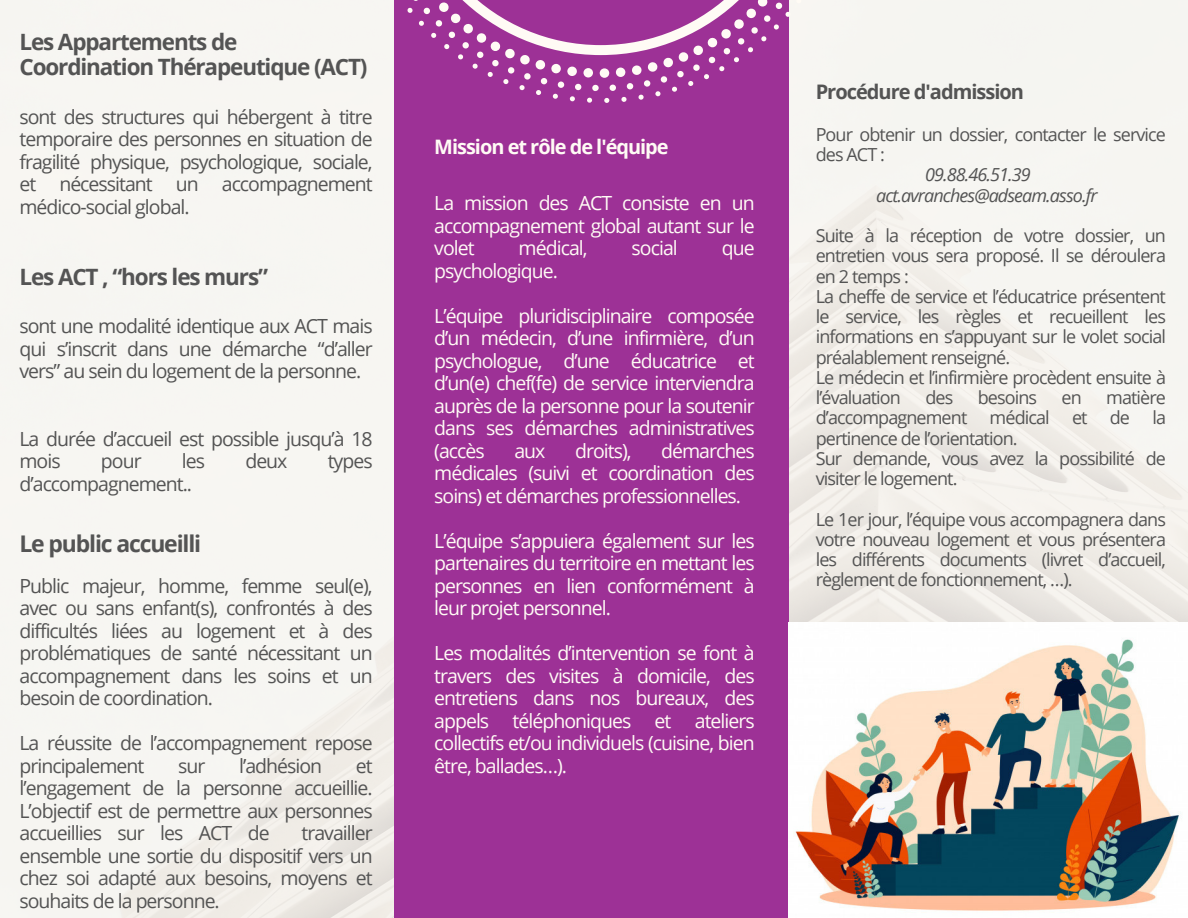
<style>
.page{position:relative;width:1188px;height:918px;background:#fff}
.page>*{position:absolute;margin:0;border:0;box-sizing:border-box;transform-origin:0 0}
.t1{font:700 22.95px "Open Sans";letter-spacing:-.05em;color:#545454}
.t2{font:700 22.5px/25.8px "Open Sans";letter-spacing:-.05em;color:#545454}
.t3{font:700 20.1px "Open Sans";letter-spacing:-.05em;color:#545454}
.t4{font:700 19.95px "Open Sans";letter-spacing:-.05em;color:#fffbf5}
.t5{font:19.5px/22.5px "Open Sans";letter-spacing:-.05em;color:#545454;text-align:justify}
.t6{font:19.5px/22.5px "Open Sans";letter-spacing:-.05em;color:#fffbf5;text-align:justify}
.t7{font:18px/20.2px "Open Sans";letter-spacing:-.05em;color:#545454;text-align:justify}
.t8{font:italic 18px "Open Sans";letter-spacing:-.05em;color:#545454}
</style>
<div class="page">
<div style="left:394px;top:0;width:395px;height:918px;background:#9d3196"></div>
<svg style="left:351px;top:0;width:499px;height:103px"></svg>
<img style="left:793px;top:637px;width:390px;height:277px">
<p class="t2" style="left:19px;top:28px;width:350px">Les Appartements de<br>Coordination Thérapeutique (ACT)</p>
<p class="t5" style="left:19px;top:105px;width:355px">sont des structures qui hébergent à titre temporaire des personnes en situation de fragilité physique, psychologique, sociale, et nécessitant un accompagnement médico-social global.</p>
<p class="t2" style="left:19px;top:263px;width:250px">Les ACT , “hors les murs”</p>
<p class="t5" style="left:19px;top:314px;width:355px">sont une modalité identique aux ACT mais qui s’inscrit dans une démarche “d’aller vers” au sein du logement de la personne.</p>
<p class="t5" style="left:19px;top:427px;width:355px">La durée d’accueil est possible jusqu’à 18 mois</p>
<p class="t5" style="left:101px;top:449px;width:42px">pour</p>
<p class="t5" style="left:182px;top:449px;width:25px">les</p>
<p class="t5" style="left:245px;top:449px;width:44px">deux</p>
<p class="t5" style="left:328px;top:449px;width:46px">types</p>
<p class="t5" style="left:19px;top:472px;width:174px">d’accompagnement..</p>
<p class="t1" style="left:19px;top:528px;width:183px">Le public accueilli</p>
<p class="t5" style="left:19px;top:574px;width:355px">Public majeur, homme, femme seul(e), avec ou sans enfant(s), confrontés à des difficultés liées au logement et à des problématiques de santé nécessitant un accompagnement dans les soins et un besoin de coordination.</p>
<p class="t5" style="left:19px;top:732px;width:355px">La réussite de l’accompagnement repose principalement</p>
<p class="t5" style="left:178px;top:754px;width:29px">sur</p>
<p class="t5" style="left:239px;top:754px;width:85px">l’adhésion</p>
<p class="t5" style="left:19px;top:754px;width:355px;text-indent:336px">et l’engagement de la personne accueillie.<br>L’objectif est de permettre aux personnes accueillies sur les ACT de</p>
<p class="t5" style="left:19px;top:822px;width:355px;text-indent:282px">travailler ensemble une sortie du dispositif vers un chez soi adapté aux besoins, moyens et souhaits de la personne.</p>
<p class="t4" style="left:434px;top:133px;width:236px">Mission et rôle de l'équipe</p>
<p class="t6" style="left:434px;top:192px;width:322px">La mission des ACT consiste en un accompagnement global autant sur le volet</p>
<p class="t6" style="left:519px;top:237px;width:70px">médical,</p>
<p class="t6" style="left:632px;top:237px;width:48px">social</p>
<p class="t6" style="left:722px;top:237px;width:34px">que</p>
<p class="t6" style="left:434px;top:259px;width:125px">psychologique.</p>
<p class="t6" style="left:434px;top:304px;width:322px">L’équipe pluridisciplinaire composée d’un médecin, d’une infirmière, d’un psychologue, d’une éducatrice et d’un(e) chef(fe) de service interviendra auprès de la personne pour la soutenir dans ses démarches administratives (accès</p>
<p class="t6" style="left:434px;top:439px;width:322px;text-indent:227px">démarches médicales (suivi et coordination des soins) et démarches professionnelles.</p>
<p class="t6" style="left:434px;top:529px;width:322px">L’équipe s’appuiera également sur les partenaires du territoire en mettant les personnes en lien conformément à leur projet personnel.</p>
<p class="t6" style="left:434px;top:642px;width:322px">Les modalités d’intervention se font à travers des visites à domicile, des entretiens dans nos bureaux, des appels téléphoniques et ateliers collectifs et/ou individuels (cuisine, bien être, ballades…).</p>
<p class="t6" style="left:514px;top:439px;width:33px">aux</p>
<p class="t6" style="left:575px;top:439px;width:58px">droits),</p>
<p class="t3" style="left:816px;top:78px;width:210px">Procédure d'admission</p>
<p class="t7" style="left:816px;top:124px;width:352px">Pour obtenir un dossier, contacter le service des ACT :</p>
<p class="t8" style="left:925px;top:162px;width:107px">09.88.46.51.39</p>
<p class="t8" style="left:876px;top:182px;width:223px">act.avranches@adseam.asso.fr</p>
<p class="t7" style="left:816px;top:225px;width:352px">Suite à la réception de votre dossier, un entretien vous sera proposé. Il se déroulera en 2 temps :</p>
<p class="t7" style="left:816px;top:286px;width:352px">La cheffe de service et l’éducatrice présentent le service, les règles et recueillent les informations en s’appuyant sur le volet social préalablement renseigné.</p>
<p class="t7" style="left:816px;top:367px;width:352px">Le médecin et l’infirmière procèdent ensuite à l’évaluation</p>
<p class="t7" style="left:816px;top:387px;width:352px;text-indent:291px">matière d’accompagnement médical et de la pertinence de l’orientation.</p>
<p class="t7" style="left:816px;top:448px;width:352px">Sur demande, vous avez la possibilité de visiter le logement.</p>
<p class="t7" style="left:816px;top:509px;width:352px">Le 1er jour, l’équipe vous accompagnera dans votre nouveau logement et vous présentera les différents documents (livret d’accueil, règlement de fonctionnement, …).</p>
<p class="t7" style="left:925px;top:387px;width:29px">des</p>
<p class="t7" style="left:978px;top:387px;width:61px">besoins</p>
<p class="t7" style="left:1062px;top:387px;width:22px">en</p>
</div>
